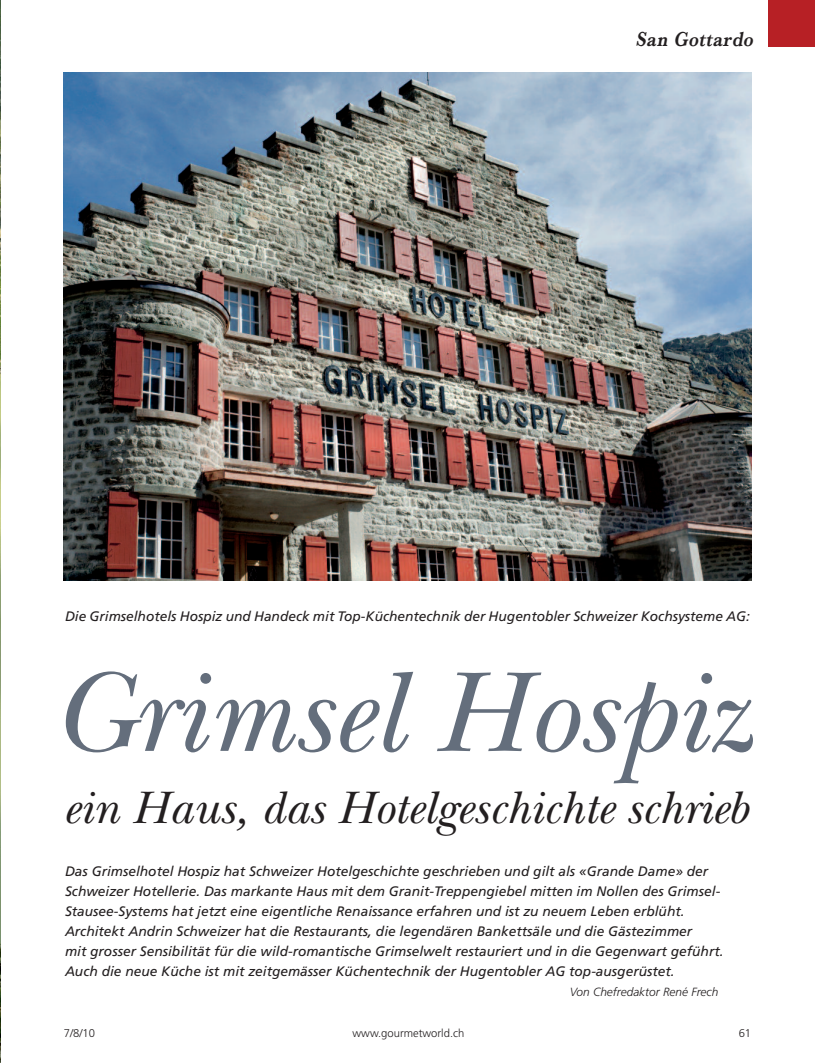
<style>
.page{position:relative;width:815px;height:1063px;background:#fff}
.page>*{position:absolute;margin:0;border:0;box-sizing:border-box;transform-origin:0 0}
.t1{font:italic 118.75px "New Baskerville";color:#646e7c}
.t2{font:italic 47.5px "New Baskerville";color:#231f20}
.t3{font:italic 600 21.25px "Baskerville";color:#231f20;scale:.85 1}
.t4{font:italic 13.75px/20px "Frutiger";color:#231f20}
.t5{font:italic 300 11.88px "Frutiger";color:#231f20}
.t6{font:300 11.25px "Frutiger";color:#231f20}
</style>
<div class="page">
<img style="left:0;top:0;width:1px;height:1063px">
<div style="left:768px;top:0;width:47px;height:46px;background:#b72025"></div>
<img style="left:64px;top:73px;width:687px;height:508px">
<h3 class="t3" style="left:635px;top:26px;width:145px">San Gottardo</h3>
<p class="t4" style="left:65px;top:608px;width:686px">Die Grimselhotels Hospiz und Handeck mit Top-Küchentechnik der Hugentobler Schweizer Kochsysteme AG:</p>
<h1 class="t1" style="left:51px;top:671px;width:700px">Grimsel Hospiz</h1>
<h2 class="t2" style="left:63px;top:791px;width:686px">ein Haus, das Hotelgeschichte schrieb</h2>
<p class="t4" style="left:65px;top:862px;width:660px">Das Grimselhotel Hospiz hat Schweizer Hotelgeschichte geschrieben und gilt als «Grande Dame» der Schweizer Hotellerie. Das markante Haus mit dem Granit-Treppengiebel mitten im Nollen des Grimsel-Stausee-Systems hat jetzt eine eigentliche Renaissance erfahren und ist zu neuem Leben erblüht.<br>Architekt Andrin Schweizer hat die Restaurants, die legendären Bankettsäle und die Gästezimmer<br>mit grosser Sensibilität für die wild-romantische Grimselwelt restauriert und in die Gegenwart geführt.<br>Auch die neue Küche ist mit zeitgemässer Küchentechnik der Hugentobler AG top-ausgerüstet.</p>
<p class="t5" style="left:570px;top:987px;width:150px">Von Chefredaktor René Frech</p>
<p class="t6" style="left:64px;top:1029px;width:33px">7/8/10</p>
<p class="t6" style="left:353px;top:1029px;width:113px">www.gourmetworld.ch</p>
<p class="t6" style="left:739px;top:1029px;width:14px">61</p>
</div>
